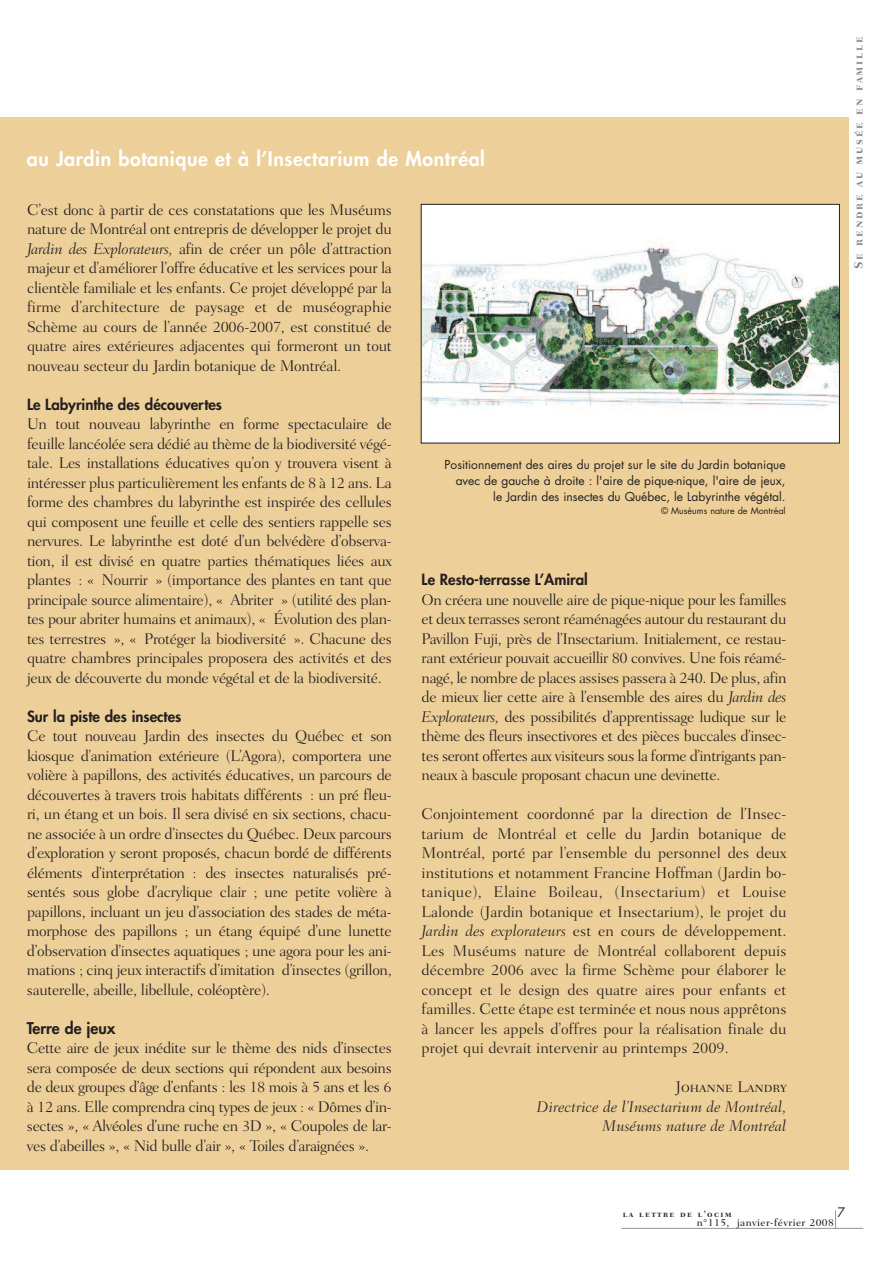
<style>
.page{position:relative;width:893px;height:1263px;background:#fff}
.page>*{position:absolute;margin:0;border:0;box-sizing:border-box;transform-origin:0 0}
.t1{font:800 19.5px "Futura";letter-spacing:.03em;color:#fff}
.t2{font:300 15.75px/19.5px "Fairfield LH";letter-spacing:-.02em;color:#231f20;text-align:justify}
.t3{font:italic 300 15.75px/19.5px "Fairfield LH";color:#231f20;text-align:right}
.t4{font:15.75px "Fairfield LH Light SC";color:#231f20}
.t5{font:800 15.75px "Futura";color:#231f20}
.t6{font:800 15px "Futura";color:#231f20}
.t7{font:12.75px "Futura";color:#231f20}
.t8{font:12px/15.8px "Futura";color:#231f20;text-align:right}
.t9{font:12px "Fairfield LH Bold SC";letter-spacing:.15em;color:#808285}
.t10{font:500 10.5px "Fairfield LH";letter-spacing:.04em;color:#231f20}
.t11{font:9px "Futura";color:#231f20}
.t12{font:9px "Fairfield LH Bold SC";letter-spacing:.15em;color:#231f20}
.s1{font-style:italic}
</style>
<div class="page">
<svg style="left:835px;top:1210px;width:1px;height:18px"></svg>
<hr style="left:621px;top:1228px;width:242px;height:1px;background:#939598">
<div style="left:0;top:117px;width:849px;height:1052px;background:#edcf99"></div>
<img style="left:423px;top:206px;width:415px;height:235px">
<div style="left:421px;top:204px;width:419px;height:239px;border:1px solid #231f20"></div>
<p class="t1" style="left:27px;top:150px;width:460px">au Jardin botanique et à l’Insectarium de Montréal</p>
<p class="t2" style="left:27px;top:201px;width:366px">C’est donc à partir de ces constatations que les Muséums nature de Montréal ont entrepris de développer le projet du <span class="s1">Jardin des Explorateurs,</span> afin de créer un pôle d’attraction majeur et d’améliorer l’offre éducative et les services pour la clientèle familiale et les enfants. Ce projet développé par la firme d’architecture de paysage et de muséographie Schème au cours de l’année 2006-2007, est constitué de quatre aires extérieures adjacentes qui formeront un tout nouveau secteur du Jardin botanique de Montréal.</p>
<p class="t6" style="left:27px;top:397px;width:197px">Le Labyrinthe des découvertes</p>
<p class="t2" style="left:27px;top:415px;width:366px">Un tout nouveau labyrinthe en forme spectaculaire de feuille lancéolée sera dédié au thème de la biodiversité végé&shy;tale. Les installations éducatives qu’on y trouvera visent à intéresser plus particulièrement les enfants de 8 à 12 ans. La forme des chambres du labyrinthe est inspirée des cellules qui composent une feuille et celle des sentiers rappelle ses nervures. Le labyrinthe est doté d’un belvédère d’observa&shy;tion, il est divisé en quatre parties thématiques liées aux plantes : « Nourrir » (importance des plantes en tant que principale source alimentaire), « Abriter » (utilité des plan&shy;tes pour abriter humains et animaux), « Évolution des plan&shy;tes terrestres », « Protéger la biodiversité ». Chacune des quatre chambres principales proposera des activités et des jeux de découverte du monde végétal et de la biodiversité.</p>
<p class="t6" style="left:27px;top:709px;width:156px">Sur la piste des insectes</p>
<p class="t2" style="left:27px;top:727px;width:366px">Ce tout nouveau Jardin des insectes du Québec et son kiosque d’animation extérieure (L’Agora), comportera une volière à papillons, des activités éducatives, un parcours de découvertes à travers trois habitats différents : un pré fleu&shy;ri, un étang et un bois. Il sera divisé en six sections, chacu&shy;ne associée à un ordre d’insectes du Québec. Deux parcours d’exploration y seront proposés, chacun bordé de différents éléments d’interprétation : des insectes naturalisés pré&shy;sentés sous globe d’acrylique clair ; une petite volière à papillons, incluant un jeu d’association des stades de méta&shy;morphose des papillons ; un étang équipé d’une lunette d’observation d’insectes aquatiques ; une agora pour les ani&shy;mations ; cinq jeux interactifs d’imitation d’insectes (grillon, sauterelle, abeille, libellule, coléoptère).</p>
<p class="t5" style="left:27px;top:1020px;width:90px">Terre de jeux</p>
<p class="t2" style="left:27px;top:1039px;width:366px">Cette aire de jeux inédite sur le thème des nids d’insectes sera composée de deux sections qui répondent aux besoins de deux groupes d’âge d’enfants : les 18 mois à 5 ans et les 6 à 12 ans. Elle comprendra cinq types de jeux : « Dômes d’in&shy;sectes », « Alvéoles d’une ruche en 3D », « Coupoles de lar&shy;ves d’abeilles », « Nid bulle d’air », « Toiles d’araignées ».</p>
<p class="t8" style="left:445px;top:458px;width:343px">Positionnement des aires du projet sur le site du Jardin botanique avec de gauche à droite : l'aire de pique-nique, l'aire de jeux, le Jardin des insectes du Québec, le Labyrinthe végétal.</p>
<p class="t11" style="left:661px;top:506px;width:126px">© Muséums nature de Montréal</p>
<p class="t6" style="left:422px;top:572px;width:168px">Le Resto-terrasse L’Amiral</p>
<p class="t2" style="left:422px;top:591px;width:366px">On créera une nouvelle aire de pique-nique pour les familles et deux terrasses seront réaménagées autour du restaurant du Pavillon Fuji, près de l’Insectarium. Initialement, ce restau&shy;rant extérieur pouvait accueillir 80 convives. Une fois réamé&shy;nagé, le nombre de places assises passera à 240. De plus, afin de mieux lier cette aire à l’ensemble des aires du <span class="s1">Jardin des Explorateurs,</span> des possibilités d’apprentissage ludique sur le thème des fleurs insectivores et des pièces buccales d’insec&shy;tes seront offertes aux visiteurs sous la forme d’intrigants pan&shy;neaux à bascule proposant chacun une devinette.</p>
<p class="t2" style="left:422px;top:805px;width:366px">Conjointement coordonné par la direction de l’Insec&shy;tarium de Montréal et celle du Jardin botanique de Montréal, porté par l’ensemble du personnel des deux institutions et notamment Francine Hoffman (Jardin bo&shy;tanique), Elaine Boileau, (Insectarium) et Louise Lalonde (Jardin botanique et Insectarium), le projet du <span class="s1">Jardin des explorateurs</span> est en cours de développement.<br>Les Muséums nature de Montréal collaborent depuis décembre 2006 avec la firme Schème pour élaborer le concept et le design des quatre aires pour enfants et familles. Cette étape est terminée et nous nous apprêtons à lancer les appels d’offres pour la réalisation finale du projet qui devrait intervenir au printemps 2009.</p>
<p class="t4" style="left:676px;top:1081px;width:112px">Johanne Landry</p>
<p class="t3" style="left:537px;top:1098px;width:251px">Directrice de l’Insectarium de Montréal,<br>Muséums nature de Montréal</p>
<p class="t9" style="left:854px;top:269px;width:234px;rotate:-90deg">Se rendre au musée en famille</p>
<p class="t7" style="left:837px;top:1206px;width:9px">7</p>
<p class="t12" style="left:623px;top:1210px;width:110px">la lettre de l’ocim</p>
<p class="t10" style="left:697px;top:1218px;width:139px">n°115, janvier-février 2008</p>
</div>
